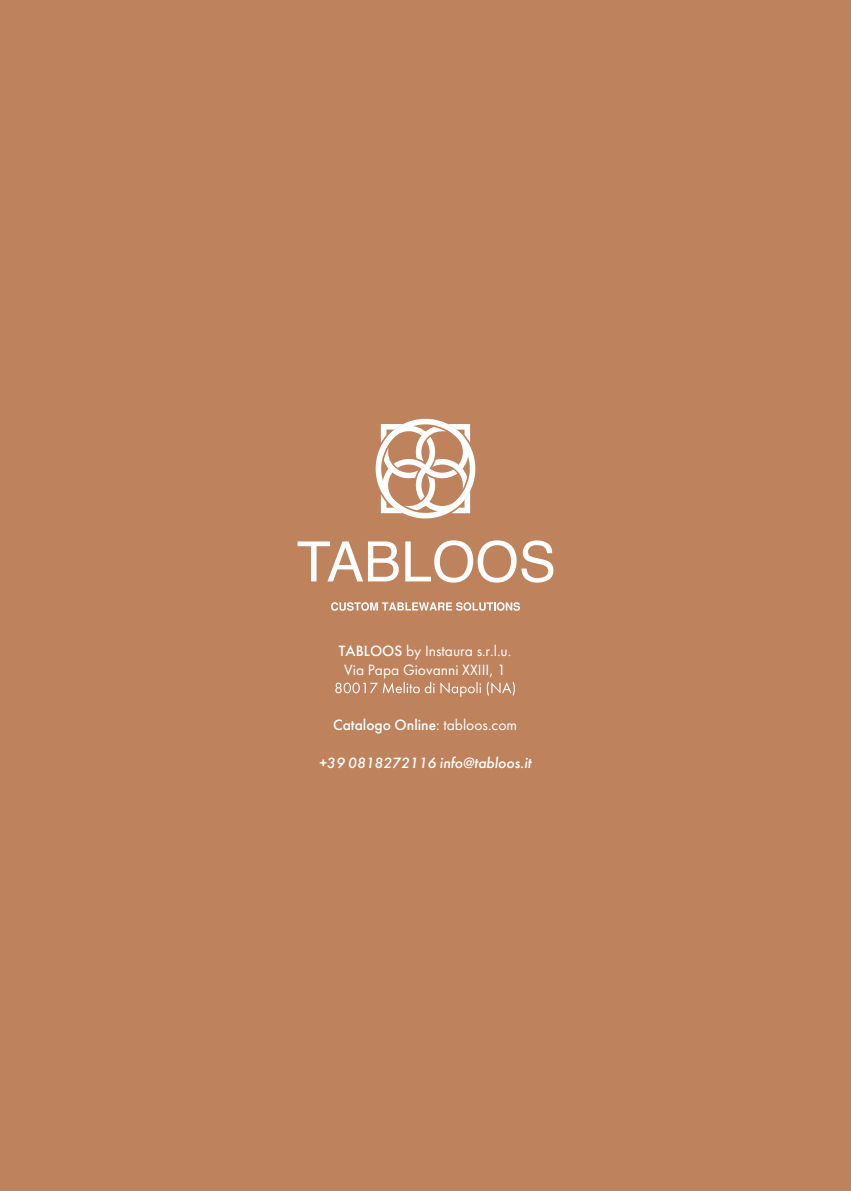
<style>
.page{position:relative;width:851px;height:1191px;background:#fff}
.page>*{position:absolute;margin:0;border:0;box-sizing:border-box;transform-origin:0 0}
.t1{font:15.4px/18.6px "Futura PT";color:#fff;text-align:center}
.t2{font:italic 500 15.4px "Futura PT";color:#fff}
.t3{font:500 15.4px "Futura PT";color:#fff}
.s1{font-weight:500}
.s2{font-weight:400}
</style>
<div class="page">
<div style="left:0;top:0;width:850px;height:1191px;background:#be825d"></div>
<svg style="left:375px;top:418px;width:101px;height:101px"></svg>
<svg style="left:297px;top:541px;width:102px;height:40px"></svg>
<svg style="left:405px;top:540px;width:148px;height:42px"></svg>
<svg style="left:331px;top:602px;width:189px;height:9px"></svg>
<svg style="left:335px;top:681px;width:180px;height:15px"></svg>
<p class="t1" style="left:339px;top:641px;width:174px"><span class="s1">TABLOOS</span> by Instaura s.r.l.u.<br>Via Papa Giovanni XXIII, 1</p>
<p class="t3" style="left:333px;top:716px;width:185px">Catalogo Online<span class="s2">: tabloos.com</span></p>
<p class="t2" style="left:319px;top:753px;width:214px">+39 0818272116 info@tabloos.it</p>
</div>
